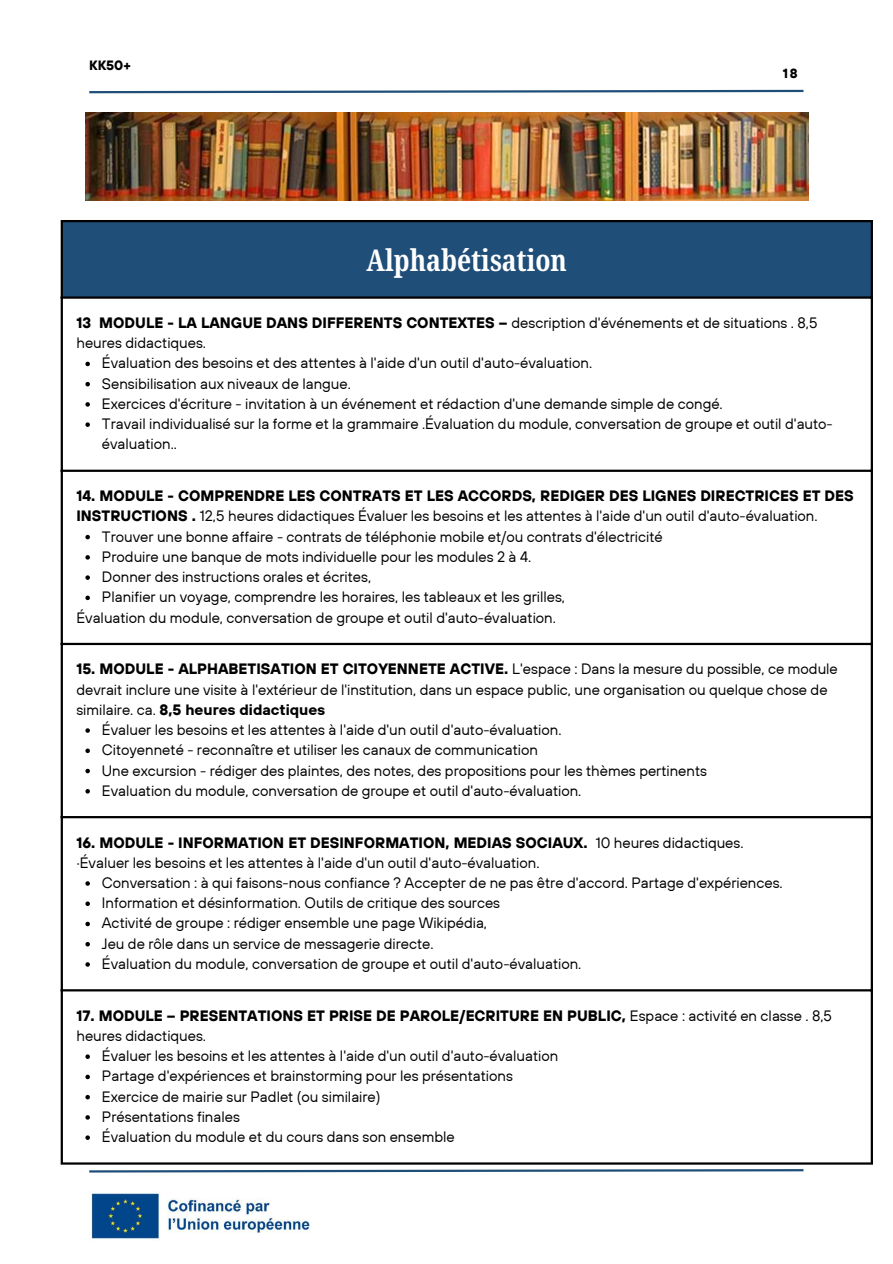
<style>
.page{position:relative;width:893px;height:1264px;background:#fff}
.page>*{position:absolute;margin:0;border:0;box-sizing:border-box;transform-origin:0 0}
.t1{font:700 extra-condensed 30px "Noto Serif Ethiopic";color:#fff}
.t2{font:15px/20.2px "TT Hoves";color:#000}
.t3{font:700 15px/20.2px "TT Hoves";color:#000}
.t4{font:700 13.5px "TT Hoves";color:#000001}
.t5{font:700 13.2px "TT Hoves";color:#000001}
.s1{font-weight:700}
.s2{font-weight:400}
</style>
<div class="page">
<svg style="left:89px;top:89px;width:715px;height:5px"></svg>
<svg style="left:89px;top:1169px;width:715px;height:4px"></svg>
<div style="left:61px;top:221px;width:811px;height:77px;background:#1f4e79"></div>
<svg style="left:85px;top:362px;width:5px;height:4px"></svg>
<svg style="left:85px;top:382px;width:5px;height:4px"></svg>
<svg style="left:85px;top:402px;width:5px;height:4px"></svg>
<svg style="left:85px;top:422px;width:5px;height:5px"></svg>
<svg style="left:85px;top:535px;width:5px;height:4px"></svg>
<svg style="left:85px;top:555px;width:5px;height:4px"></svg>
<svg style="left:85px;top:575px;width:5px;height:5px"></svg>
<svg style="left:85px;top:595px;width:5px;height:5px"></svg>
<svg style="left:85px;top:728px;width:5px;height:4px"></svg>
<svg style="left:85px;top:748px;width:5px;height:5px"></svg>
<svg style="left:85px;top:768px;width:5px;height:5px"></svg>
<svg style="left:85px;top:789px;width:5px;height:4px"></svg>
<svg style="left:85px;top:881px;width:5px;height:4px"></svg>
<svg style="left:85px;top:901px;width:5px;height:5px"></svg>
<svg style="left:85px;top:921px;width:5px;height:5px"></svg>
<svg style="left:85px;top:942px;width:5px;height:4px"></svg>
<svg style="left:85px;top:962px;width:5px;height:4px"></svg>
<svg style="left:85px;top:1054px;width:5px;height:4px"></svg>
<svg style="left:85px;top:1074px;width:5px;height:5px"></svg>
<svg style="left:85px;top:1094px;width:5px;height:5px"></svg>
<svg style="left:85px;top:1115px;width:5px;height:4px"></svg>
<svg style="left:85px;top:1135px;width:5px;height:4px"></svg>
<hr style="left:61px;top:222px;width:2px;height:940px;background:#000">
<hr style="left:870px;top:222px;width:2px;height:940px;background:#000">
<hr style="left:61px;top:220px;width:811px;height:2px;background:#000">
<hr style="left:61px;top:296px;width:811px;height:3px;background:#000">
<hr style="left:61px;top:469px;width:811px;height:3px;background:#000">
<hr style="left:61px;top:643px;width:811px;height:2px;background:#000">
<hr style="left:61px;top:816px;width:811px;height:2px;background:#000">
<hr style="left:61px;top:989px;width:811px;height:2px;background:#000">
<hr style="left:61px;top:1162px;width:811px;height:2px;background:#000">
<img style="left:85px;top:113px;width:723px;height:87px">
<img style="left:89px;top:1191px;width:221px;height:49px">
<p class="t4" style="left:89px;top:57px;width:43px">KK50+</p>
<h1 class="t1" style="left:366px;top:238px;width:202px">Alphabétisation</h1>
<p class="t5" style="left:782px;top:65px;width:16px">18</p>
<p class="t2" style="left:76px;top:312px;width:742px"><span class="s1">13 MODULE - LA LANGUE DANS DIFFERENTS CONTEXTES –</span> description d'événements et de situations . 8,5 heures didactiques.</p>
<p class="t2" style="left:102px;top:353px;width:732px">Évaluation des besoins et des attentes à l'aide d'un outil d'auto-évaluation.<br>Sensibilisation aux niveaux de langue.<br>Exercices d'écriture - invitation à un événement et rédaction d'une demande simple de congé.<br>Travail individualisé sur la forme et la grammaire .Évaluation du module, conversation de groupe et outil d'auto&shy;évaluation..</p>
<p class="t3" style="left:76px;top:485px;width:778px">14. MODULE - COMPRENDRE LES CONTRATS ET LES ACCORDS, REDIGER DES LIGNES DIRECTRICES ET DES<br>INSTRUCTIONS . <span class="s2">12,5 heures didactiques Évaluer les besoins et les attentes à l'aide d'un outil d'auto-évaluation.</span></p>
<p class="t2" style="left:102px;top:526px;width:562px">Trouver une bonne affaire - contrats de téléphonie mobile et/ou contrats d'électricité Produire une banque de mots individuelle pour les modules 2 à 4.<br>Donner des instructions orales et écrites,<br>Planifier un voyage, comprendre les horaires, les tableaux et les grilles,</p>
<p class="t2" style="left:76px;top:607px;width:481px">Évaluation du module, conversation de groupe et outil d'auto-évaluation.</p>
<p class="t2" style="left:76px;top:658px;width:762px"><span class="s1">15. MODULE - ALPHABETISATION ET CITOYENNETE ACTIVE.</span> L'espace : Dans la mesure du possible, ce module devrait inclure une visite à l'extérieur de l'institution, dans un espace public, une organisation ou quelque chose de similaire. ca. <span class="s1">8,5 heures didactiques</span></p>
<p class="t2" style="left:102px;top:719px;width:606px">Évaluer les besoins et les attentes à l'aide d'un outil d'auto-évaluation.<br>Citoyenneté - reconnaître et utiliser les canaux de communication<br>Une excursion - rédiger des plaintes, des notes, des propositions pour les thèmes pertinents Evaluation du module, conversation de groupe et outil d'auto-évaluation.</p>
<p class="t2" style="left:76px;top:831px;width:668px"><span class="s1">16. MODULE - INFORMATION ET DESINFORMATION, MEDIAS SOCIAUX.</span> 10 heures didactiques. ·Évaluer les besoins et les attentes à l'aide d'un outil d'auto-évaluation.</p>
<p class="t2" style="left:102px;top:872px;width:682px">Conversation : à qui faisons-nous confiance ? Accepter de ne pas être d'accord. Partage d'expériences.<br>Information et désinformation. Outils de critique des sources<br>Activité de groupe : rédiger ensemble une page Wikipédia,<br>Jeu de rôle dans un service de messagerie directe.<br>Évaluation du module, conversation de groupe et outil d'auto-évaluation.</p>
<p class="t3" style="left:76px;top:1005px;width:757px">17. MODULE – PRESENTATIONS ET PRISE DE PAROLE/ECRITURE EN PUBLIC, <span class="s2">Espace : activité en classe . 8,5 heures didactiques.</span></p>
<p class="t2" style="left:102px;top:1045px;width:458px">Évaluer les besoins et les attentes à l'aide d'un outil d'auto-évaluation Partage d'expériences et brainstorming pour les présentations Exercice de mairie sur Padlet (ou similaire)<br>Présentations finales<br>Évaluation du module et du cours dans son ensemble</p>
</div>
